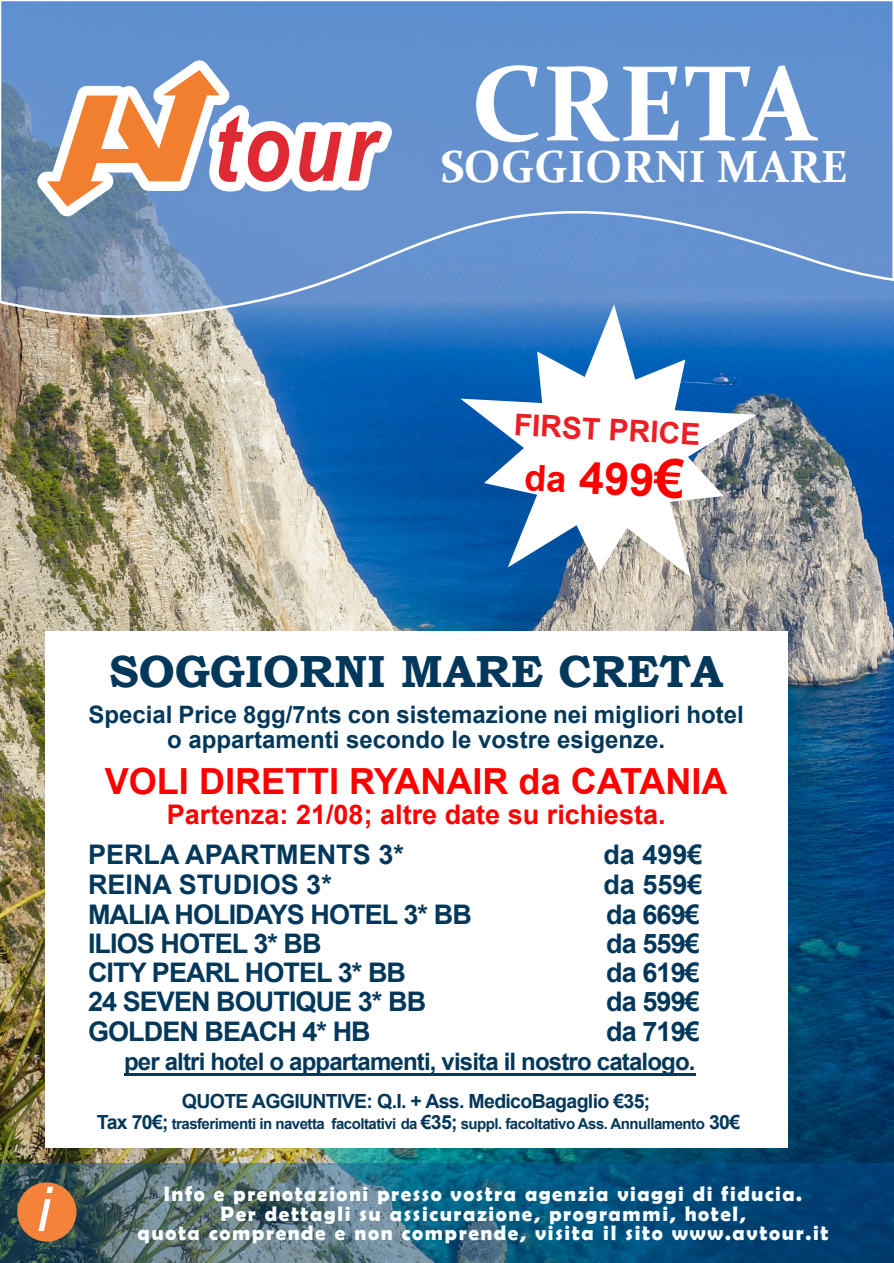
<style>
.page{position:relative;width:894px;height:1263px;background:#fff}
.page>*{position:absolute;margin:0;border:0;box-sizing:border-box;transform-origin:0 0}
.t1{font:700 108px "Constantia";color:#fff}
.t2{font:italic 61.95px "Arial";color:#fff}
.t3{font:700 45px "Bookman Old Style";color:#03385a}
.t4{font:700 45px "Constantia";color:#fff}
.t5{font:700 36px "Arial";color:#f00}
.t6{font:700 30px "Arial";color:#ed1e24}
.t7{font:700 27px "Arial";letter-spacing:-.035em;color:#03385a}
.t8{font:700 27px "Arial";color:#f00}
.t9{font:700 27px "Arial";color:#03385a}
.t10{font:700 24px "Arial";color:#03385a}
.t11{font:700 24px "Arial";letter-spacing:-.035em;color:#03385a}
.t12{font:700 21px "Berlin Sans FB Demi";letter-spacing:.075em;color:#fbffff}
.t13{font:700 19.5px "Arial";letter-spacing:-.035em;color:#03385a}
.t14{font:700 15px "Arial";letter-spacing:-.035em;color:#03385a}
</style>
<div class="page">
<img style="left:0;top:321px;width:893px;height:843px">
<div style="left:45px;top:631px;width:742px;height:516px;background:#fff"></div>
<svg style="left:0;top:1px;width:893px;height:320px;background:#6691ca"></svg>
<svg style="left:460px;top:304px;width:296px;height:273px"></svg>
<hr style="left:124px;top:1073px;width:571px;height:2px;background:#03385a">
<div style="left:0;top:1164px;width:893px;height:99px;background:#00529b;opacity:.38"></div>
<div style="left:17px;top:1182px;width:59px;height:60px;background:#f4823b;border-radius:50%"></div>
<svg style="left:37px;top:59px;width:356px;height:157px"></svg>
<svg style="left:525px;top:464px;width:40px;height:28px"></svg>
<svg style="left:579px;top:457px;width:104px;height:42px"></svg>
<p class="t1" style="left:471px;top:59px;width:347px">CRETA</p>
<p class="t4" style="left:440px;top:149px;width:409px">SOGGIORNI MARE</p>
<p class="t6" style="left:514px;top:413px;width:188px;rotate:3deg">FIRST PRICE</p>
<p class="t2" style="left:37px;top:1186px;width:15px">i</p>
<p class="t3" style="left:109px;top:655px;width:615px">SOGGIORNI MARE CRETA</p>
<p class="t10" style="left:88px;top:706px;width:656px">Special Price 8gg/7nts con sistemazione nei migliori hotel</p>
<p class="t10" style="left:167px;top:731px;width:499px">o appartamenti secondo le vostre esigenze.</p>
<p class="t5" style="left:105px;top:768px;width:624px">VOLI DIRETTI RYANAIR da CATANIA</p>
<p class="t8" style="left:167px;top:804px;width:500px">Partenza: 21/08; altre date su richiesta.</p>
<p class="t9" style="left:88px;top:845px;width:317px">PERLA APARTMENTS 3*</p>
<p class="t7" style="left:603px;top:845px;width:101px">da 499€</p>
<p class="t9" style="left:88px;top:875px;width:245px">REINA STUDIOS 3*</p>
<p class="t7" style="left:603px;top:875px;width:101px">da 559€</p>
<p class="t7" style="left:88px;top:904px;width:385px">MALIA HOLIDAYS HOTEL 3* BB</p>
<p class="t7" style="left:606px;top:904px;width:95px">da 669€</p>
<p class="t7" style="left:88px;top:933px;width:235px">ILIOS HOTEL 3* BB</p>
<p class="t7" style="left:606px;top:933px;width:95px">da 559€</p>
<p class="t7" style="left:88px;top:962px;width:319px">CITY PEARL HOTEL 3* BB</p>
<p class="t7" style="left:606px;top:962px;width:95px">da 619€</p>
<p class="t7" style="left:88px;top:992px;width:339px">24 SEVEN BOUTIQUE 3* BB</p>
<p class="t7" style="left:606px;top:992px;width:95px">da 599€</p>
<p class="t7" style="left:88px;top:1021px;width:284px">GOLDEN BEACH 4* HB</p>
<p class="t7" style="left:606px;top:1021px;width:95px">da 719€</p>
<p class="t11" style="left:124px;top:1053px;width:572px">per altri hotel o appartamenti, visita il nostro catalogo.</p>
<p class="t13" style="left:182px;top:1094px;width:470px">QUOTE AGGIUNTIVE: Q.I. + Ass. MedicoBagaglio €35;</p>
<p class="t13" style="left:97px;top:1114px;width:73px">Tax 70€;</p>
<p class="t14" style="left:172px;top:1117px;width:247px">trasferimenti in navetta facoltativi da</p>
<p class="t13" style="left:420px;top:1114px;width:38px">€35;</p>
<p class="t14" style="left:460px;top:1117px;width:245px">suppl. facoltativo Ass. Annullamento</p>
<p class="t13" style="left:708px;top:1114px;width:33px">30€</p>
<p class="t12" style="left:164px;top:1182px;width:639px">Info e prenotazioni presso vostra agenzia viaggi di fiducia.</p>
<p class="t12" style="left:220px;top:1201px;width:526px">Per dettagli su assicurazione, programmi, hotel,</p>
<p class="t12" style="left:137px;top:1221px;width:692px">quota comprende e non comprende, visita il sito www.avtour.it</p>
</div>
